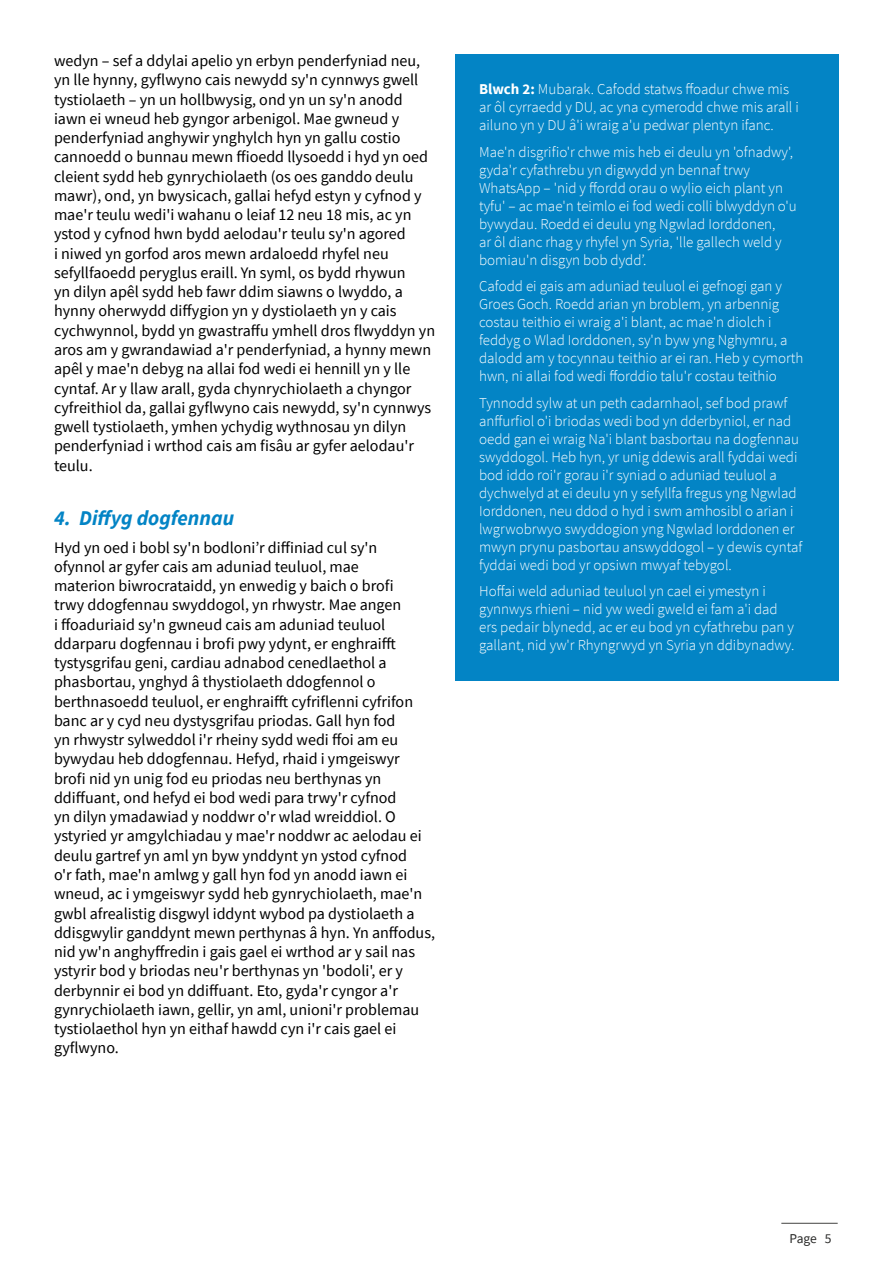
<style>
.page{position:relative;width:893px;height:1263px;background:#fff}
.page>*{position:absolute;margin:0;border:0;box-sizing:border-box;transform-origin:0 0}
.t1{font:italic 700 21px "Source Sans Pro";color:#0384c5}
.t2{font:16.05px/19.2px "Source Sans Pro";color:#000}
.t3{font:300 15px/18px "Source Sans Pro";color:#fff}
.t4{font:13.5px "Source Sans Pro";color:#282827}
.s1{font-weight:700}
</style>
<div class="page">
<hr style="left:781px;top:1223px;width:57px;height:1px;background:#575756">
<div style="left:455px;top:54px;width:384px;height:626px;background:#0384c5"></div>
<p class="t2" style="left:54px;top:51px;width:383px">wedyn – sef a ddylai apelio yn erbyn penderfyniad neu, yn lle hynny, gyflwyno cais newydd sy'n cynnwys gwell tystiolaeth – yn un hollbwysig, ond yn un sy'n anodd iawn ei wneud heb gyngor arbenigol. Mae gwneud y penderfyniad anghywir ynghylch hyn yn gallu costio cannoedd o bunnau mewn ffioedd llysoedd i hyd yn oed cleient sydd heb gynrychiolaeth (os oes ganddo deulu mawr), ond, yn bwysicach, gallai hefyd estyn y cyfnod y mae'r teulu wedi'i wahanu o leiaf 12 neu 18 mis, ac yn ystod y cyfnod hwn bydd aelodau'r teulu sy'n agored<br>i niwed yn gorfod aros mewn ardaloedd rhyfel neu sefyllfaoedd peryglus eraill. Yn syml, os bydd rhywun<br>yn dilyn apêl sydd heb fawr ddim siawns o lwyddo, a hynny oherwydd diffygion yn y dystiolaeth yn y cais cychwynnol, bydd yn gwastraffu ymhell dros flwyddyn yn aros am y gwrandawiad a'r penderfyniad, a hynny mewn apêl y mae'n debyg na allai fod wedi ei hennill yn y lle cyntaf. Ar y llaw arall, gyda chynrychiolaeth a chyngor cyfreithiol da, gallai gyflwyno cais newydd, sy'n cynnwys gwell tystiolaeth, ymhen ychydig wythnosau yn dilyn penderfyniad i wrthod cais am fisâu ar gyfer aelodau'r teulu.</p>
<h1 class="t1" style="left:54px;top:504px;width:182px">4. Diffyg dogfennau</h1>
<p class="t2" style="left:54px;top:537px;width:383px">Hyd yn oed i bobl sy'n bodloni’r diffiniad cul sy'n<br>ofynnol ar gyfer cais am aduniad teuluol, mae<br>materion biwrocrataidd, yn enwedig y baich o brofi<br>trwy ddogfennau swyddogol, yn rhwystr. Mae angen<br>i ffoaduriaid sy'n gwneud cais am aduniad teuluol ddarparu dogfennau i brofi pwy ydynt, er enghraifft tystysgrifau geni, cardiau adnabod cenedlaethol a phasbortau, ynghyd â thystiolaeth ddogfennol o berthnasoedd teuluol, er enghraifft cyfriflenni cyfrifon banc ar y cyd neu dystysgrifau priodas. Gall hyn fod<br>yn rhwystr sylweddol i'r rheiny sydd wedi ffoi am eu bywydau heb ddogfennau. Hefyd, rhaid i ymgeiswyr brofi nid yn unig fod eu priodas neu berthynas yn ddiffuant, ond hefyd ei bod wedi para trwy'r cyfnod<br>yn dilyn ymadawiad y noddwr o'r wlad wreiddiol. O ystyried yr amgylchiadau y mae'r noddwr ac aelodau ei deulu gartref yn aml yn byw ynddynt yn ystod cyfnod<br>o'r fath, mae'n amlwg y gall hyn fod yn anodd iawn ei wneud, ac i ymgeiswyr sydd heb gynrychiolaeth, mae'n gwbl afrealistig disgwyl iddynt wybod pa dystiolaeth a ddisgwylir ganddynt mewn perthynas â hyn. Yn anffodus, nid yw'n anghyffredin i gais gael ei wrthod ar y sail nas ystyrir bod y briodas neu'r berthynas yn 'bodoli', er y derbynnir ei bod yn ddiffuant. Eto, gyda'r cyngor a'r gynrychiolaeth iawn, gellir, yn aml, unioni'r problemau tystiolaethol hyn yn eithaf hawdd cyn i'r cais gael ei gyflwyno.</p>
<p class="t3" style="left:479px;top:80px;width:321px"><span class="s1">Blwch 2:</span> Mubarak. Cafodd statws ffoadur chwe mis ar ôl cyrraedd y DU, ac yna cymerodd chwe mis arall i ailuno yn y DU â'i wraig a'u pedwar plentyn ifanc.</p>
<p class="t3" style="left:479px;top:143px;width:319px">Mae'n disgrifio'r chwe mis heb ei deulu yn 'ofnadwy', gyda'r cyfathrebu yn digwydd yn bennaf trwy WhatsApp – 'nid y ffordd orau o wylio eich plant yn tyfu' – ac mae'n teimlo ei fod wedi colli blwyddyn o'u bywydau. Roedd ei deulu yng Ngwlad Iorddonen,<br>ar ôl dianc rhag y rhyfel yn Syria, 'lle gallech weld y bomiau'n disgyn bob dydd’.</p>
<p class="t3" style="left:479px;top:277px;width:326px">Cafodd ei gais am aduniad teuluol ei gefnogi gan y Groes Goch. Roedd arian yn broblem, yn arbennig costau teithio ei wraig a'i blant, ac mae'n diolch i feddyg o Wlad Iorddonen, sy'n byw yng Nghymru, a dalodd am y tocynnau teithio ar ei ran. Heb y cymorth hwn, ni allai fod wedi fforddio talu'r costau teithio</p>
<p class="t3" style="left:479px;top:394px;width:325px">Tynnodd sylw at un peth cadarnhaol, sef bod prawf anffurfiol o'i briodas wedi bod yn dderbyniol, er nad oedd gan ei wraig Na'i blant basbortau na dogfennau swyddogol. Heb hyn, yr unig ddewis arall fyddai wedi bod iddo roi'r gorau i'r syniad o aduniad teuluol a dychwelyd at ei deulu yn y sefyllfa fregus yng Ngwlad Iorddonen, neu ddod o hyd i swm amhosibl o arian i lwgrwobrwyo swyddogion yng Ngwlad Iorddonen er mwyn prynu pasbortau answyddogol – y dewis cyntaf fyddai wedi bod yr opsiwn mwyaf tebygol.</p>
<p class="t3" style="left:479px;top:582px;width:317px">Hoffai weld aduniad teuluol yn cael ei ymestyn i gynnwys rhieni – nid yw wedi gweld ei fam a'i dad ers pedair blynedd, ac er eu bod yn cyfathrebu pan y gallant, nid yw'r Rhyngrwyd yn Syria yn ddibynadwy.</p>
<p class="t4" style="left:790px;top:1230px;width:43px">Page 5</p>
</div>
